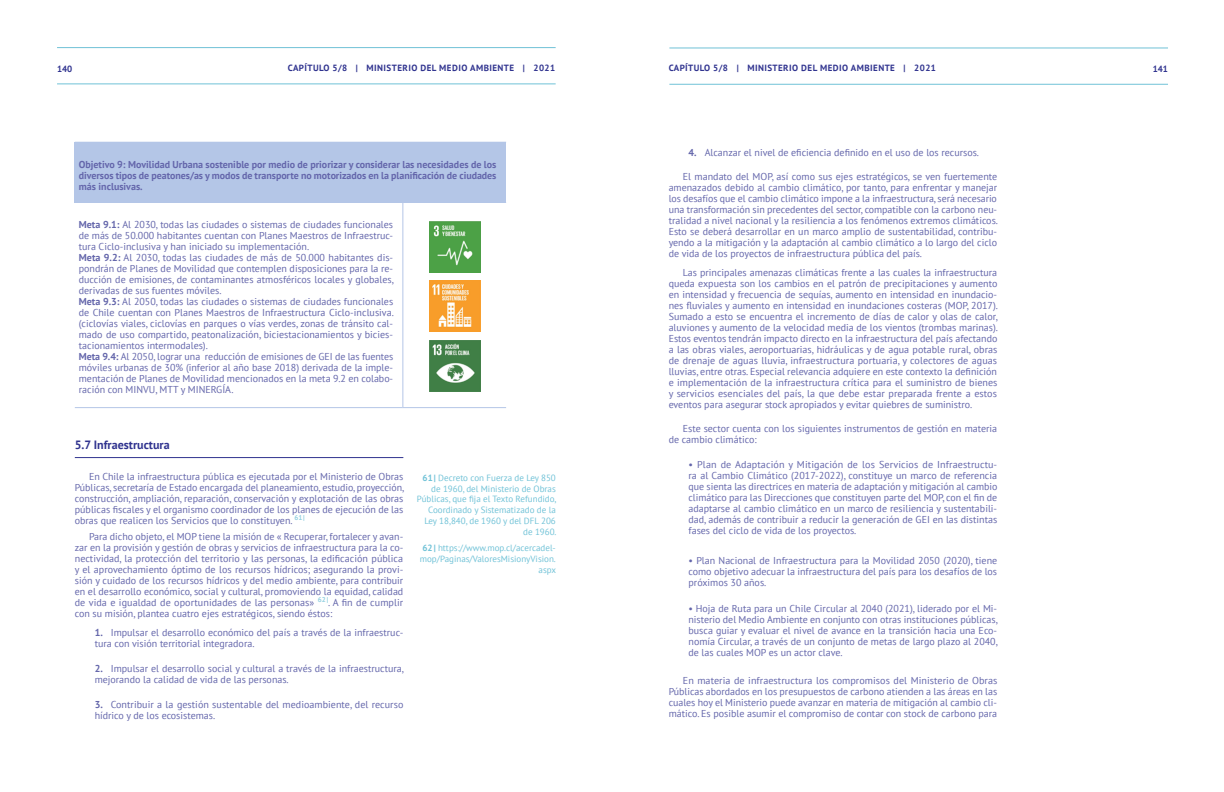
<style>
.page{position:relative;width:1224px;height:792px;background:#fff}
.page>*{position:absolute;margin:0;border:0;box-sizing:border-box;transform-origin:0 0}
.t1{font:700 12px "PT Sans";color:#30338f}
.t2{font:10px/11px "PT Sans";color:#6466ab;text-align:justify}
.t3{font:700 10px/11px "PT Sans";letter-spacing:-.005em;color:#6466ab;text-align:justify}
.t4{font:9px/10.8px "PT Sans";color:#70c2d7;text-align:right}
.t5{font:700 9px "PT Sans";letter-spacing:.05em;color:#30338f}
.s1{font-weight:700}
</style>
<div class="page">
<hr style="left:669px;top:84px;width:499px;height:1px;background:#70c2d7">
<hr style="left:669px;top:47px;width:499px;height:1px;background:#70c2d7">
<hr style="left:57px;top:83px;width:499px;height:1px;background:#70c2d7">
<hr style="left:57px;top:47px;width:499px;height:1px;background:#70c2d7">
<hr style="left:75px;top:457px;width:328px;height:1px;background:#30338f">
<div style="left:75px;top:142px;width:431px;height:60px;background:#b4c6e7"></div>
<hr style="left:402px;top:203px;width:1px;height:204px;background:#b4c6e7">
<hr style="left:75px;top:407px;width:328px;height:1px;background:#b4c6e7">
<hr style="left:403px;top:407px;width:103px;height:1px;background:#b4c6e7">
<hr style="left:75px;top:202px;width:328px;height:1px;background:#b4c6e7">
<hr style="left:403px;top:202px;width:103px;height:1px;background:#b4c6e7">
<img style="left:429px;top:281px;width:52px;height:51px">
<img style="left:429px;top:340px;width:52px;height:52px">
<img style="left:429px;top:221px;width:52px;height:51px">
<p class="t5" style="left:57px;top:63px;width:17px">140</p>
<p class="t5" style="left:288px;top:62px;width:269px">CAPÍTULO 5/8 | MINISTERIO DEL MEDIO AMBIENTE | 2021</p>
<p class="t5" style="left:669px;top:62px;width:269px">CAPÍTULO 5/8 | MINISTERIO DEL MEDIO AMBIENTE | 2021</p>
<p class="t5" style="left:1153px;top:63px;width:17px">141</p>
<p class="t3" style="left:79px;top:159px;width:419px">Objetivo 9: Movilidad Urbana sostenible por medio de priorizar y considerar las necesidades de los diversos tipos de peatones/as y modos de transporte no motorizados en la planificación de ciudades más inclusivas.</p>
<p class="t2" style="left:79px;top:218px;width:317px;text-align:left"><span class="s1">Meta 9.1:</span> Al 2030, todas las ciudades o sistemas de ciudades funcionales de más de 50.000 habitantes cuentan con Planes Maestros de Infraestruc&shy;tura Ciclo-inclusiva y han iniciado su implementación.<br><span class="s1">Meta 9.2:</span> Al 2030, todas las ciudades de más de 50.000 habitantes dis&shy;pondrán de Planes de Movilidad que contemplen disposiciones para la re&shy;ducción de emisiones, de contaminantes atmosféricos locales y globales, derivadas de sus fuentes móviles.<br><span class="s1">Meta 9.3:</span> Al 2050, todas las ciudades o sistemas de ciudades funcionales de Chile cuentan con Planes Maestros de Infraestructura Ciclo-inclusiva. (ciclovías viales, ciclovías en parques o vías verdes, zonas de tránsito cal&shy;mado de uso compartido, peatonalización, biciestacionamientos y bicies&shy;tacionamientos intermodales).<br><span class="s1">Meta 9.4:</span> Al 2050, lograr una reducción de emisiones de GEI de las fuentes móviles urbanas de 30% (inferior al año base 2018) derivada de la imple&shy;mentación de Planes de Movilidad mencionados en la meta 9.2 en colabo&shy;ración con MINVU, MTT y MINERGÍA.</p>
<p class="t1" style="left:75px;top:436px;width:96px">5.7 Infraestructura</p>
<p class="t2" style="left:75px;top:471px;width:331px;text-indent:14px">En Chile la infraestructura pública es ejecutada por el Ministerio de Obras Públicas, secretaría de Estado encargada del planeamiento, estudio, proyección, construcción, ampliación, reparación, conservación y explotación de las obras públicas fiscales y el organismo coordinador de los planes de ejecución de las obras que realicen los Servicios que lo constituyen. <sup>61|</sup></p>
<p class="t2" style="left:75px;top:531px;width:330px;text-indent:14px">Para dicho objeto, el MOP tiene la misión de « Recuperar, fortalecer y avan&shy;zar en la provisión y gestión de obras y servicios de infraestructura para la co&shy;nectividad, la protección del territorio y las personas, la edificación pública y el aprovechamiento óptimo de los recursos hídricos; asegurando la provi&shy;sión y cuidado de los recursos hídricos y del medio ambiente, para contribuir en el desarrollo económico, social y cultural, promoviendo la equidad, calidad de vida e igualdad de oportunidades de las personas» <sup>62|</sup>. A fin de cumplir con su misión, plantea cuatro ejes estratégicos, siendo éstos:</p>
<p class="t2" style="left:95px;top:627px;width:310px"><span class="s1">1.</span> Impulsar el desarrollo económico del país a través de la infraestruc&shy;tura con visión territorial integradora.</p>
<p class="t2" style="left:95px;top:663px;width:311px"><span class="s1">2.</span> Impulsar el desarrollo social y cultural a través de la infraestructura, mejorando la calidad de vida de las personas.</p>
<p class="t2" style="left:95px;top:699px;width:310px"><span class="s1">3.</span> Contribuir a la gestión sustentable del medioambiente, del recurso hídrico y de los ecosistemas.</p>
<p class="t4" style="left:417px;top:472px;width:141px"><span class="s1">61|</span> Decreto con Fuerza de Ley 850 de 1960, del Ministerio de Obras<br>Públicas, que fija el Texto Refundido,<br>Coordinado y Sistematizado de la<br>Ley 18,840, de 1960 y del DFL 206 de 1960.</p>
<p class="t4" style="left:420px;top:543px;width:138px"><span class="s1">62|</span> https://www.mop.cl/acercadel&shy;mop/Paginas/ValoresMisionyVision. aspx</p>
<p class="t2" style="left:689px;top:147px;width:292px"><span class="s1">4.</span> Alcanzar el nivel de eficiencia definido en el uso de los recursos.</p>
<p class="t2" style="left:669px;top:171px;width:331px;text-indent:14px">El mandato del MOP, así como sus ejes estratégicos, se ven fuertemente amenazados debido al cambio climático, por tanto, para enfrentar y manejar los desafíos que el cambio climático impone a la infraestructura, será necesario una transformación sin precedentes del sector, compatible con la carbono neu&shy;tralidad a nivel nacional y la resiliencia a los fenómenos extremos climáticos.<br>Esto se deberá desarrollar en un marco amplio de sustentabilidad, contribu&shy;yendo a la mitigación y la adaptación al cambio climático a lo largo del ciclo de vida de los proyectos de infraestructura pública del país.</p>
<p class="t2" style="left:669px;top:267px;width:331px;text-indent:14px">Las principales amenazas climáticas frente a las cuales la infraestructura queda expuesta son los cambios en el patrón de precipitaciones y aumento en intensidad y frecuencia de sequías, aumento en intensidad en inundacio&shy;nes fluviales y aumento en intensidad en inundaciones costeras (MOP, 2017).<br>Sumado a esto se encuentra el incremento de días de calor y olas de calor, aluviones y aumento de la velocidad media de los vientos (trombas marinas).<br>Estos eventos tendrán impacto directo en la infraestructura del país afectando a las obras viales, aeroportuarias, hidráulicas y de agua potable rural, obras de drenaje de aguas lluvia, infraestructura portuaria, y colectores de aguas lluvias, entre otras. Especial relevancia adquiere en este contexto la definición e implementación de la infraestructura crítica para el suministro de bienes y servicios esenciales del país, la que debe estar preparada frente a estos eventos para asegurar stock apropiados y evitar quiebres de suministro.</p>
<p class="t2" style="left:669px;top:423px;width:330px;text-indent:14px">Este sector cuenta con los siguientes instrumentos de gestión en materia de cambio climático:</p>
<p class="t2" style="left:689px;top:459px;width:310px">• Plan de Adaptación y Mitigación de los Servicios de Infraestructu&shy;ra al Cambio Climático (2017-2022), constituye un marco de referencia que sienta las directrices en materia de adaptación y mitigación al cambio climático para las Direcciones que constituyen parte del MOP, con el fin de adaptarse al cambio climático en un marco de resiliencia y sustentabili&shy;dad, además de contribuir a reducir la generación de GEI en las distintas fases del ciclo de vida de los proyectos.</p>
<p class="t2" style="left:689px;top:555px;width:310px">• Plan Nacional de Infraestructura para la Movilidad 2050 (2020), tiene como objetivo adecuar la infraestructura del país para los desafíos de los próximos 30 años.</p>
<p class="t2" style="left:689px;top:603px;width:311px">• Hoja de Ruta para un Chile Circular al 2040 (2021), liderado por el Mi&shy;nisterio del Medio Ambiente en conjunto con otras instituciones públicas, busca guiar y evaluar el nivel de avance en la transición hacia una Eco&shy;nomía Circular, a través de un conjunto de metas de largo plazo al 2040, de las cuales MOP es un actor clave.</p>
<p class="t2" style="left:669px;top:675px;width:330px;text-indent:14px">En materia de infraestructura los compromisos del Ministerio de Obras Públicas abordados en los presupuestos de carbono atienden a las áreas en las cuales hoy el Ministerio puede avanzar en materia de mitigación al cambio cli&shy;mático. Es posible asumir el compromiso de contar con stock de carbono para</p>
</div>
